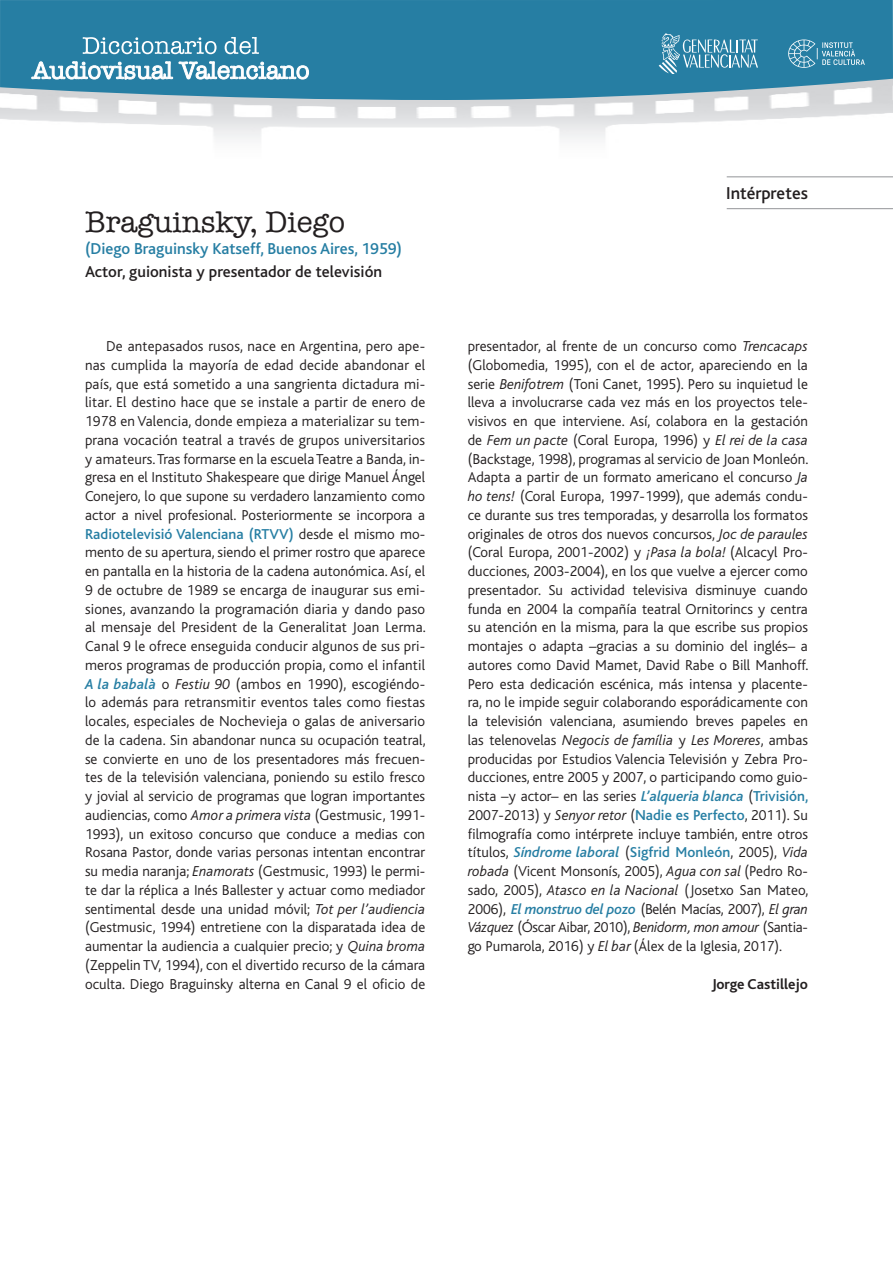
<style>
.page{position:relative;width:893px;height:1263px;background:#fff}
.page>*{position:absolute;margin:0;border:0;box-sizing:border-box;transform-origin:0 0}
.TITULO{font:30px "American Typewriter";color:#231f20}
.t1{font:500 18px "Bliss";color:#231f20}
.SUBTITULO_AZUL{font:500 16.5px "Bliss";color:#267ea3}
.SUBTITULO_NEGRO{font:500 16.5px "Bliss";color:#231f20}
.VOLCADO{font:300 15px/18.8px "Bliss";color:#231f20;text-align:justify}
.FIRMA{font:700 15px "Bliss";color:#231f20}
.s1{font-weight:500;color:#267ea3}
.s2{font-weight:500;font-style:italic;color:#267ea3}
.s3{font-style:italic}
</style>
<div class="page">
<hr style="left:727px;top:176px;width:166px;height:1px;background:#939598">
<hr style="left:727px;top:208px;width:166px;height:1px;background:#939598">
<img style="left:0;top:100px;width:892px;height:39px">
<svg style="left:0;top:0;width:893px;height:100px;fill:#267ea3"></svg>
<svg style="left:31px;top:37px;width:278px;height:43px"></svg>
<svg style="left:788px;top:40px;width:77px;height:28px"></svg>
<svg style="left:659px;top:33px;width:99px;height:41px"></svg>
<p class="TITULO" style="left:85px;top:199px;width:262px">Braguinsky, Diego</p>
<p class="SUBTITULO_AZUL" style="left:85px;top:240px;width:319px">(Diego Braguinsky Katseff, Buenos Aires, 1959)</p>
<p class="SUBTITULO_NEGRO" style="left:85px;top:263px;width:299px">Actor, guionista y presentador de televisión</p>
<p class="t1" style="left:726px;top:184px;width:83px">Intérpretes</p>
<p class="VOLCADO" style="left:85px;top:337px;width:342px;text-indent:21px">De antepasados rusos, nace en Argentina, pero ape&shy;nas cumplida la mayoría de edad decide abandonar el país, que está sometido a una sangrienta dictadura mi&shy;litar. El destino hace que se instale a partir de enero de 1978 en Valencia, donde empieza a materializar su tem&shy;prana vocación teatral a través de grupos universitarios y amateurs. Tras formarse en la escuela Teatre a Banda, in&shy;gresa en el Instituto Shakespeare que dirige Manuel Ángel Conejero, lo que supone su verdadero lanzamiento como actor a nivel profesional. Posteriormente se incorpora a <span class="s1">Radiotelevisió Valenciana (RTVV)</span> desde el mismo mo&shy;mento de su apertura, siendo el primer rostro que aparece en pantalla en la historia de la cadena autonómica. Así, el 9 de octubre de 1989 se encarga de inaugurar sus emi&shy;siones, avanzando la programación diaria y dando paso al mensaje del President de la Generalitat Joan Lerma.<br>Canal 9 le ofrece enseguida conducir algunos de sus pri&shy;meros programas de producción propia, como el infantil <span class="s2">A la babalà</span> o <span class="s3">Festiu 90</span> (ambos en 1990), escogiéndo&shy;lo además para retransmitir eventos tales como fiestas locales, especiales de Nochevieja o galas de aniversario de la cadena. Sin abandonar nunca su ocupación teatral, se convierte en uno de los presentadores más frecuen&shy;tes de la televisión valenciana, poniendo su estilo fresco y jovial al servicio de programas que logran importantes audiencias, como <span class="s3">Amor a primera vista</span> (Gestmusic, 1991- 1993), un exitoso concurso que conduce a medias con Rosana Pastor, donde varias personas intentan encontrar su media naranja; <span class="s3">Enamorats</span> (Gestmusic, 1993) le permi&shy;te dar la réplica a Inés Ballester y actuar como mediador sentimental desde una unidad móvil; <span class="s3">Tot per l’audiencia </span>(Gestmusic, 1994) entretiene con la disparatada idea de aumentar la audiencia a cualquier precio; y <span class="s3">Quina broma </span>(Zeppelin TV, 1994), con el divertido recurso de la cámara oculta. Diego Braguinsky alterna en Canal 9 el oficio de</p>
<p class="VOLCADO" style="left:468px;top:337px;width:342px">presentador, al frente de un concurso como <span class="s3">Trencacaps </span>(Globomedia, 1995), con el de actor, apareciendo en la serie <span class="s3">Benifotrem</span> (Toni Canet, 1995). Pero su inquietud le lleva a involucrarse cada vez más en los proyectos tele&shy;visivos en que interviene. Así, colabora en la gestación de <span class="s3">Fem un pacte</span> (Coral Europa, 1996) y <span class="s3">El rei de la casa </span>(Backstage, 1998), programas al servicio de Joan Monleón.<br>Adapta a partir de un formato americano el concurso <span class="s3">Ja ho tens!</span> (Coral Europa, 1997-1999), que además condu&shy;ce durante sus tres temporadas, y desarrolla los formatos originales de otros dos nuevos concursos, <span class="s3">Joc de paraules </span>(Coral Europa, 2001-2002) y <span class="s3">¡Pasa la bola!</span> (Alcacyl Pro&shy;ducciones, 2003-2004), en los que vuelve a ejercer como presentador. Su actividad televisiva disminuye cuando funda en 2004 la compañía teatral Ornitorincs y centra su atención en la misma, para la que escribe sus propios montajes o adapta –gracias a su dominio del inglés– a autores como David Mamet, David Rabe o Bill Manhoff.<br>Pero esta dedicación escénica, más intensa y placente&shy;ra, no le impide seguir colaborando esporádicamente con la televisión valenciana, asumiendo breves papeles en las telenovelas <span class="s3">Negocis de família</span> y <span class="s3">Les Moreres</span>, ambas producidas por Estudios Valencia Televisión y Zebra Pro&shy;ducciones, entre 2005 y 2007, o participando como guio&shy;nista –y actor– en las series <span class="s2">L’alqueria blanca</span> (<span class="s1">Trivisión, </span>2007-2013) y <span class="s3">Senyor retor</span> (<span class="s1">Nadie es Perfecto</span>, 2011). Su filmografía como intérprete incluye también, entre otros títulos, <span class="s2">Síndrome laboral</span> (<span class="s1">Sigfrid Monleón</span>, 2005), <span class="s3">Vida robada</span> (Vicent Monsonís, 2005), <span class="s3">Agua con sal</span> (Pedro Ro&shy;sado, 2005), <span class="s3">Atasco en la Nacional</span> (Josetxo San Mateo, 2006), <span class="s2">El monstruo del pozo</span> (Belén Macías, 2007), <span class="s3">El gran Vázquez</span> (Óscar Aibar, 2010), <span class="s3">Benidorm, mon amour</span> (Santia&shy;go Pumarola, 2016) y <span class="s3">El bar</span> (Álex de la Iglesia, 2017).</p>
<p class="FIRMA" style="left:712px;top:976px;width:98px">Jorge Castillejo</p>
</div>
